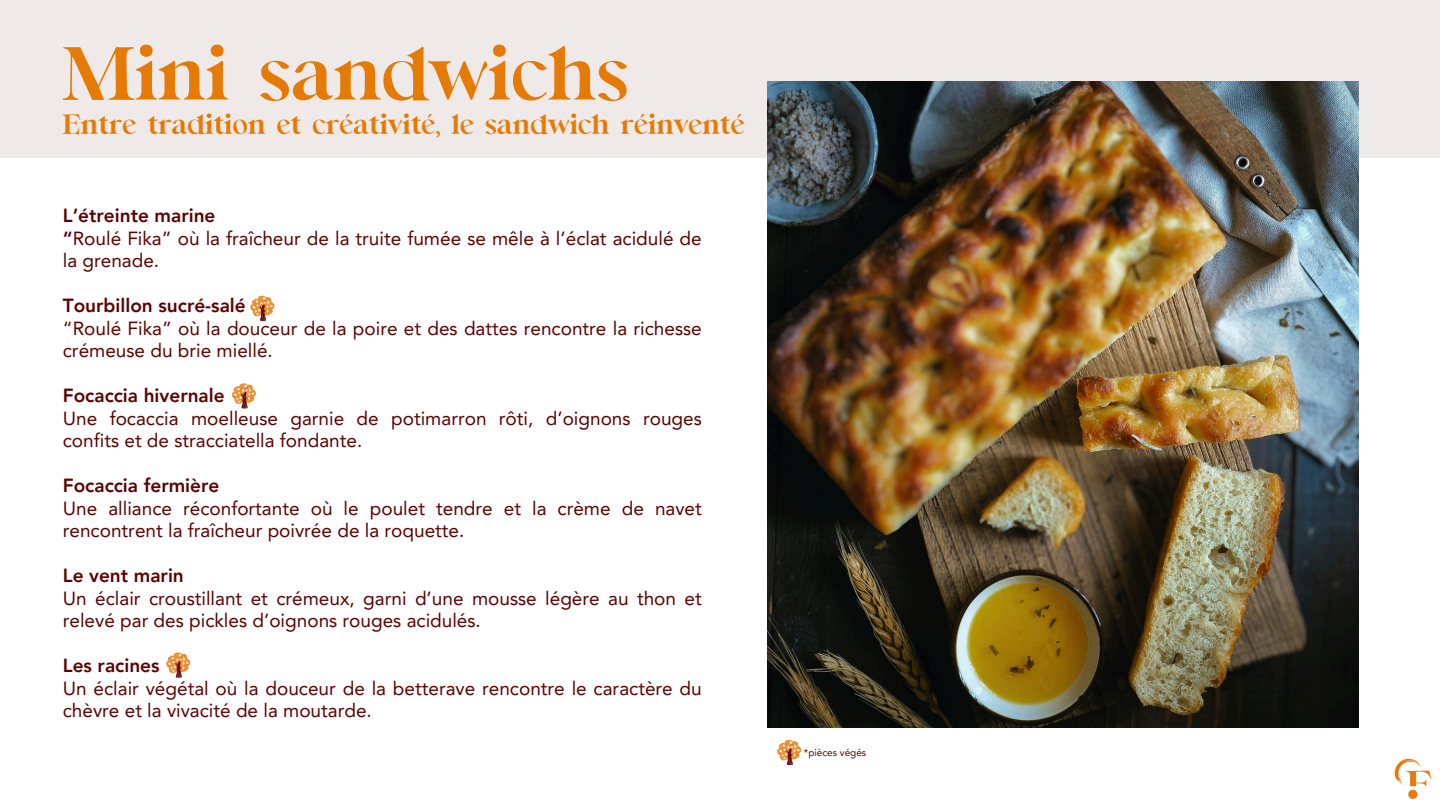
<style>
.page{position:relative;width:1440px;height:810px;background:#fff}
.page>*{position:absolute;margin:0;border:0;box-sizing:border-box;transform-origin:0 0}
.t1{font:76px "Voltaire Frangela";letter-spacing:.01em;color:#e67a07}
.t2{font:28px "Voltaire Frangela";letter-spacing:.01em;color:#e67a07}
.t3{font:19px/22.5px "Avenir LT Pro";color:#5d0101}
.t4{font:10px "Avenir LT Pro";color:#5d0101}
.s1{font-weight:800}
</style>
<div class="page">
<img style="left:1394px;top:758px;width:38px;height:41px">
<div style="left:0;top:0;width:1440px;height:158px;background:#efe9e7"></div>
<img style="left:768px;top:81px;width:591px;height:647px">
<svg style="left:777px;top:739px;width:25px;height:26px"></svg>
<svg style="left:250px;top:295px;width:25px;height:26px"></svg>
<svg style="left:231px;top:383px;width:25px;height:26px"></svg>
<svg style="left:166px;top:652px;width:25px;height:26px"></svg>
<h1 class="t1" style="left:63px;top:32px;width:567px">Mini sandwichs</h1>
<h3 class="t2" style="left:63px;top:108px;width:683px">Entre tradition et créativité, le sandwich réinventé</h3>
<h2 class="t3" style="left:63px;top:206px;width:640px"><span class="s1">L’étreinte marine<br>“</span>Roulé Fika” où la fraîcheur de la truite fumée se mêle à l’éclat acidulé de la grenade.</h2>
<p class="t3" style="left:63px;top:296px;width:641px"><span class="s1">Tourbillon sucré-salé<br></span>“Roulé Fika” où la douceur de la poire et des dattes rencontre la richesse crémeuse du brie miellé.</p>
<h3 class="t3" style="left:63px;top:386px;width:640px"><span class="s1">Focaccia hivernale<br></span>Une focaccia moelleuse garnie de potimarron rôti, d’oignons rouges confits et de stracciatella fondante.</h3>
<h3 class="t3" style="left:63px;top:476px;width:640px"><span class="s1">Focaccia fermière<br></span>Une alliance réconfortante où le poulet tendre et la crème de navet rencontrent la fraîcheur poivrée de la roquette.</h3>
<h3 class="t3" style="left:63px;top:566px;width:640px"><span class="s1">Le vent marin<br></span>Un éclair croustillant et crémeux, garni d’une mousse légère au thon et relevé par des pickles d’oignons rouges acidulés.</h3>
<h3 class="t3" style="left:63px;top:656px;width:640px"><span class="s1">Les racines<br></span>Un éclair végétal où la douceur de la betterave rencontre le caractère du chèvre et la vivacité de la moutarde.</h3>
<h3 class="t4" style="left:804px;top:748px;width:64px">*pièces végés</h3>
</div>
